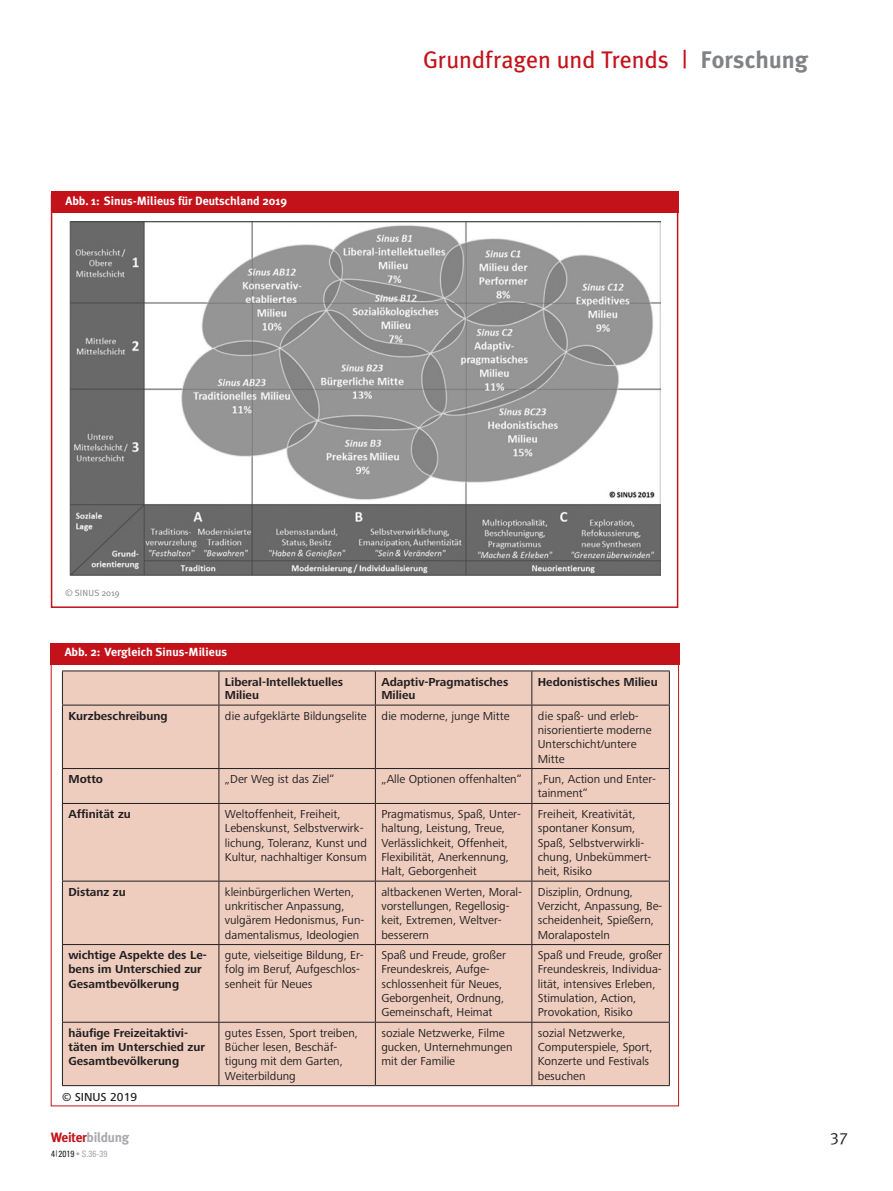
<style>
.page{position:relative;width:893px;height:1191px;background:#fff}
.page>*{position:absolute;margin:0;border:0;box-sizing:border-box;transform-origin:0 0}
.t1{font:24px "Meta Plus";color:#c4121a}
.t2{font:16.5px "Meta Plus Normal Caps";color:#231f20}
.t3{font:700 13.5px "Meta Plus";letter-spacing:-.025em;color:#a8a9ad}
.TabBody{font:12px/14.2px "Frutiger Next Pro";color:#231f20}
.TabBody-2{font:700 12px/14.2px "Frutiger Next Pro";color:#231f20}
.TabCH{font:700 12px/13.5px "Frutiger Next Pro";color:#231f20}
.FigureCaption{font:700 12px "Meta Plus";color:#fff}
.Tabelle_Text{font:500 12px "Frutiger Next Pro";color:#231f20}
.t4{font:condensed 9px "Univers LT Std";color:#a8a9ad}
.FigureSource{font:9px "Meta Plus Normal";letter-spacing:.01em;color:#808285}
.s1{font-weight:700;color:#808285}
.s2{color:#c4121a}
.s3{color:#231f20}
</style>
<div class="page">
<div style="left:51px;top:191px;width:627px;height:22px;background:#c4121a"></div>
<img style="left:69px;top:221px;width:591px;height:354px">
<div style="left:51px;top:194px;width:627px;height:414px;border:2px solid #c4121a"></div>
<div style="left:50px;top:643px;width:630px;height:21px;background:#c4121a"></div>
<div style="left:63px;top:671px;width:606px;height:414px;background:#eecdbf"></div>
<hr style="left:62px;top:670px;width:157px;height:1px;background:#231f20">
<hr style="left:62px;top:671px;width:1px;height:33px;background:#231f20">
<hr style="left:219px;top:670px;width:156px;height:1px;background:#231f20">
<hr style="left:219px;top:671px;width:1px;height:33px;background:#231f20">
<hr style="left:375px;top:670px;width:157px;height:1px;background:#231f20">
<hr style="left:375px;top:671px;width:1px;height:33px;background:#231f20">
<hr style="left:532px;top:670px;width:138px;height:1px;background:#231f20">
<hr style="left:531px;top:671px;width:1px;height:33px;background:#231f20">
<hr style="left:669px;top:671px;width:1px;height:33px;background:#231f20">
<hr style="left:62px;top:704px;width:157px;height:1px;background:#231f20">
<hr style="left:62px;top:705px;width:1px;height:63px;background:#231f20">
<hr style="left:219px;top:704px;width:156px;height:1px;background:#231f20">
<hr style="left:219px;top:705px;width:1px;height:63px;background:#231f20">
<hr style="left:375px;top:704px;width:157px;height:1px;background:#231f20">
<hr style="left:375px;top:705px;width:1px;height:63px;background:#231f20">
<hr style="left:532px;top:704px;width:138px;height:1px;background:#231f20">
<hr style="left:531px;top:705px;width:1px;height:63px;background:#231f20">
<hr style="left:669px;top:705px;width:1px;height:63px;background:#231f20">
<hr style="left:62px;top:768px;width:157px;height:1px;background:#231f20">
<hr style="left:62px;top:769px;width:1px;height:34px;background:#231f20">
<hr style="left:219px;top:768px;width:156px;height:1px;background:#231f20">
<hr style="left:219px;top:769px;width:1px;height:34px;background:#231f20">
<hr style="left:375px;top:768px;width:157px;height:1px;background:#231f20">
<hr style="left:375px;top:769px;width:1px;height:34px;background:#231f20">
<hr style="left:532px;top:768px;width:138px;height:1px;background:#231f20">
<hr style="left:531px;top:769px;width:1px;height:34px;background:#231f20">
<hr style="left:669px;top:769px;width:1px;height:34px;background:#231f20">
<hr style="left:62px;top:803px;width:157px;height:1px;background:#231f20">
<hr style="left:62px;top:804px;width:1px;height:76px;background:#231f20">
<hr style="left:219px;top:803px;width:156px;height:1px;background:#231f20">
<hr style="left:219px;top:804px;width:1px;height:76px;background:#231f20">
<hr style="left:375px;top:803px;width:157px;height:1px;background:#231f20">
<hr style="left:375px;top:804px;width:1px;height:76px;background:#231f20">
<hr style="left:532px;top:803px;width:138px;height:1px;background:#231f20">
<hr style="left:531px;top:804px;width:1px;height:76px;background:#231f20">
<hr style="left:669px;top:804px;width:1px;height:76px;background:#231f20">
<hr style="left:62px;top:880px;width:157px;height:1px;background:#231f20">
<hr style="left:62px;top:881px;width:1px;height:63px;background:#231f20">
<hr style="left:219px;top:880px;width:156px;height:1px;background:#231f20">
<hr style="left:219px;top:881px;width:1px;height:63px;background:#231f20">
<hr style="left:375px;top:880px;width:157px;height:1px;background:#231f20">
<hr style="left:375px;top:881px;width:1px;height:63px;background:#231f20">
<hr style="left:532px;top:880px;width:138px;height:1px;background:#231f20">
<hr style="left:531px;top:881px;width:1px;height:63px;background:#231f20">
<hr style="left:669px;top:881px;width:1px;height:63px;background:#231f20">
<hr style="left:62px;top:944px;width:157px;height:1px;background:#231f20">
<hr style="left:62px;top:945px;width:1px;height:76px;background:#231f20">
<hr style="left:219px;top:944px;width:156px;height:1px;background:#231f20">
<hr style="left:219px;top:945px;width:1px;height:76px;background:#231f20">
<hr style="left:375px;top:944px;width:157px;height:1px;background:#231f20">
<hr style="left:375px;top:945px;width:1px;height:76px;background:#231f20">
<hr style="left:532px;top:944px;width:138px;height:1px;background:#231f20">
<hr style="left:531px;top:945px;width:1px;height:76px;background:#231f20">
<hr style="left:669px;top:945px;width:1px;height:76px;background:#231f20">
<hr style="left:62px;top:1021px;width:157px;height:1px;background:#231f20">
<hr style="left:62px;top:1022px;width:1px;height:63px;background:#231f20">
<hr style="left:219px;top:1021px;width:156px;height:1px;background:#231f20">
<hr style="left:219px;top:1022px;width:1px;height:63px;background:#231f20">
<hr style="left:375px;top:1021px;width:157px;height:1px;background:#231f20">
<hr style="left:375px;top:1022px;width:1px;height:63px;background:#231f20">
<hr style="left:532px;top:1021px;width:138px;height:1px;background:#231f20">
<hr style="left:531px;top:1022px;width:1px;height:63px;background:#231f20">
<hr style="left:669px;top:1022px;width:1px;height:63px;background:#231f20">
<hr style="left:62px;top:1085px;width:157px;height:1px;background:#231f20">
<hr style="left:219px;top:1085px;width:156px;height:1px;background:#231f20">
<hr style="left:375px;top:1085px;width:157px;height:1px;background:#231f20">
<hr style="left:532px;top:1085px;width:138px;height:1px;background:#231f20">
<p class="FigureCaption" style="left:65px;top:193px;width:223px">Abb. 1: Sinus-Milieus für Deutschland 2019</p>
<p class="t1" style="left:423px;top:46px;width:387px">Grundfragen und Trends | <span class="s1">Forschung</span></p>
<p class="FigureSource" style="left:65px;top:587px;width:56px">© SINUS 2019</p>
<p class="FigureCaption" style="left:65px;top:645px;width:164px">Abb. 2: Vergleich Sinus-Milieus</p>
<p class="TabCH" style="left:225px;top:675px;width:120px">Liberal-Intellektuelles<br>Milieu</p>
<p class="TabCH" style="left:381px;top:675px;width:128px">Adaptiv-Pragmatisches<br>Milieu</p>
<p class="TabCH" style="left:538px;top:675px;width:121px">Hedonistisches Milieu</p>
<p class="TabBody-2" style="left:68px;top:708px;width:101px">Kurzbeschreibung</p>
<p class="TabBody" style="left:225px;top:708px;width:143px">die aufgeklärte Bildungselite</p>
<p class="TabBody" style="left:381px;top:708px;width:130px">die moderne, junge Mitte</p>
<p class="TabBody" style="left:538px;top:708px;width:115px">die spaß- und erleb&shy;nisorientierte moderne<br>Unterschicht/untere<br>Mitte</p>
<p class="TabBody-2" style="left:68px;top:772px;width:36px">Motto</p>
<p class="TabBody" style="left:225px;top:772px;width:111px">„Der Weg ist das Ziel“</p>
<p class="TabBody" style="left:381px;top:772px;width:142px">„Alle Optionen offenhalten“</p>
<p class="TabBody" style="left:538px;top:772px;width:120px">„Fun, Action und Enter&shy;tainment“</p>
<p class="TabBody-2" style="left:68px;top:807px;width:64px">Affinität zu</p>
<p class="TabBody" style="left:225px;top:807px;width:143px">Weltoffenheit, Freiheit,<br>Lebenskunst, Selbstverwirk&shy;lichung, Toleranz, Kunst und<br>Kultur, nachhaltiger Konsum</p>
<p class="TabBody" style="left:381px;top:807px;width:141px">Pragmatismus, Spaß, Unter&shy;haltung, Leistung, Treue,<br>Verlässlichkeit, Offenheit,<br>Flexibilität, Anerkennung,<br>Halt, Geborgenheit</p>
<p class="TabBody" style="left:538px;top:807px;width:115px">Freiheit, Kreativität, spontaner Konsum,<br>Spaß, Selbstverwirkli&shy;chung, Unbekümmert&shy;heit, Risiko</p>
<p class="TabBody-2" style="left:68px;top:884px;width:59px">Distanz zu</p>
<p class="TabBody" style="left:225px;top:884px;width:141px">kleinbürgerlichen Werten, unkritischer Anpassung, vulgärem Hedonismus, Fun&shy;damentalismus, Ideologien</p>
<p class="TabBody" style="left:381px;top:884px;width:142px">altbackenen Werten, Moral&shy;vorstellungen, Regellosig&shy;keit, Extremen, Weltver&shy;besserern</p>
<p class="TabBody" style="left:538px;top:884px;width:126px">Disziplin, Ordnung,<br>Verzicht, Anpassung, Be&shy;scheidenheit, Spießern,<br>Moralaposteln</p>
<p class="TabBody-2" style="left:68px;top:948px;width:140px">wichtige Aspekte des Le&shy;bens im Unterschied zur<br>Gesamtbevölkerung</p>
<p class="TabBody" style="left:225px;top:948px;width:140px">gute, vielseitige Bildung, Er&shy;folg im Beruf, Aufgeschlos&shy;senheit für Neues</p>
<p class="TabBody" style="left:381px;top:948px;width:126px">Spaß und Freude, großer<br>Freundeskreis, Aufge&shy;schlossenheit für Neues,<br>Geborgenheit, Ordnung,<br>Gemeinschaft, Heimat</p>
<p class="TabBody" style="left:538px;top:948px;width:126px">Spaß und Freude, großer<br>Freundeskreis, Individua&shy;lität, intensives Erleben,<br>Stimulation, Action,<br>Provokation, Risiko</p>
<p class="TabBody-2" style="left:68px;top:1025px;width:138px">häufige Freizeitaktivi&shy;täten im Unterschied zur<br>Gesamtbevölkerung</p>
<p class="TabBody" style="left:225px;top:1025px;width:135px">gutes Essen, Sport treiben,<br>Bücher lesen, Beschäf&shy;tigung mit dem Garten,<br>Weiterbildung</p>
<p class="TabBody" style="left:381px;top:1025px;width:133px">soziale Netzwerke, Filme gucken, Unternehmungen mit der Familie</p>
<p class="TabBody" style="left:538px;top:1025px;width:116px">sozial Netzwerke,<br>Computerspiele, Sport,<br>Konzerte und Festivals besuchen</p>
<p class="Tabelle_Text" style="left:62px;top:1090px;width:77px">© SINUS 2019</p>
<p class="t3" style="left:51px;top:1129px;width:80px"><span class="s2">Weiter</span>bildung</p>
<p class="t4" style="left:51px;top:1147px;width:58px"><span class="s3">4</span> <sup>|</sup> <span class="s3">2019</span> • S.36-39</p>
<p class="t2" style="left:830px;top:1129px;width:19px">37</p>
</div>
